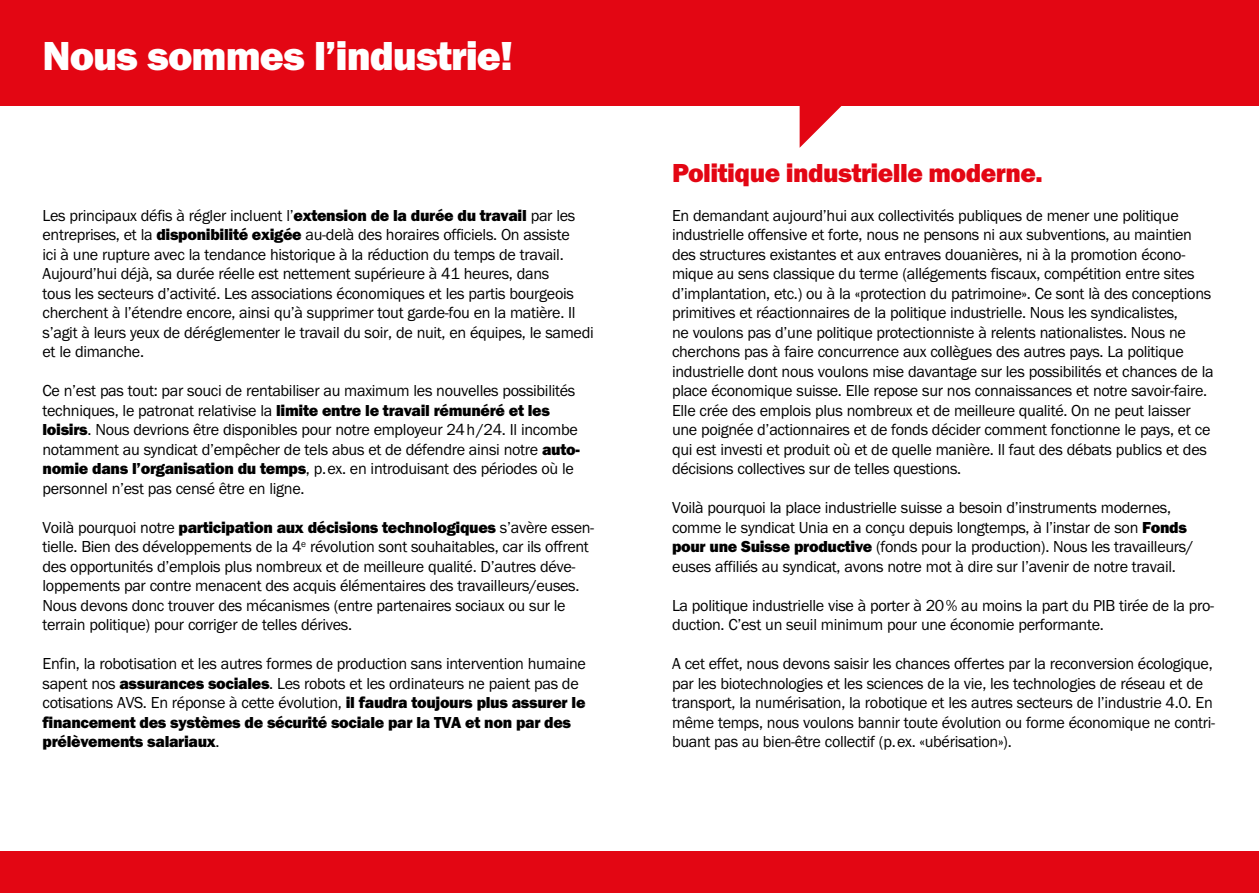
<style>
.page{position:relative;width:1259px;height:893px;background:#e30613}
.page>*{position:absolute;margin:0;border:0;box-sizing:border-box;transform-origin:0 0}
.t1{font:42px "Franklin Got URWT Hea";letter-spacing:-.025em;color:#fff}
.t2{font:27px "Franklin Got URWT Hea";letter-spacing:-.02em;color:#e30613}
.t3{font:16.5px/19.5px "Franklin Got URWT Boo";letter-spacing:-.02em;color:#000}
.t4{font:16.5px/19.5px "Franklin Got URWT Hea";letter-spacing:-.02em;color:#000}
.s1{font-family:"Franklin Got URWT Hea"}
.s2{font-family:"Franklin Got URWT Boo"}
</style>
<div class="page">
<div style="left:0;top:106px;width:1259px;height:744px;background:#fff"></div>
<svg style="left:799px;top:106px;width:43px;height:42px"></svg>
<h1 class="t1" style="left:43px;top:31px;width:472px">Nous sommes l’industrie!</h1>
<p class="t3" style="left:43px;top:206px;width:553px">Les principaux défis à régler incluent l’<span class="s1">extension de la durée du travail</span> par les entreprises, et la <span class="s1">disponibilité exigée</span> au-delà des horaires officiels. On assiste<br>ici à une rupture avec la tendance historique à la réduction du temps de travail.<br>Aujourd’hui déjà, sa durée réelle est nettement supérieure à 41 heures, dans<br>tous les secteurs d’activité. Les associations économiques et les partis bourgeois cherchent à l’étendre encore, ainsi qu’à supprimer tout garde-fou en la matière. Il s’agit à leurs yeux de déréglementer le travail du soir, de nuit, en équipes, le samedi et le dimanche.</p>
<p class="t3" style="left:43px;top:381px;width:539px">Ce n’est pas tout: par souci de rentabiliser au maximum les nouvelles possibilités techniques, le patronat relativise la <span class="s1">limite entre le travail rémunéré et les loisirs</span>. Nous devrions être disponibles pour notre employeur 24h/24. Il incombe notamment au syndicat d’empêcher de tels abus et de défendre ainsi notre <span class="s1">auto&shy;nomie dans l’organisation du temps</span>, p.ex. en introduisant des périodes où le personnel n’est pas censé être en ligne.</p>
<p class="t4" style="left:43px;top:518px;width:553px"><span class="s2">Voilà pourquoi notre</span> participation aux décisions technologiques <span class="s2">s’avère essen-</span></p>
<p class="t3" style="left:43px;top:537px;width:548px">tielle. Bien des développements de la 4<sup>e</sup> révolution sont souhaitables, car ils offrent des opportunités d’emplois plus nombreux et de meilleure qualité. D’autres déve&shy;loppements par contre menacent des acquis élémentaires des travailleurs/euses.<br>Nous devons donc trouver des mécanismes (entre partenaires sociaux ou sur le terrain politique) pour corriger de telles dérives.</p>
<p class="t3" style="left:43px;top:654px;width:545px">Enfin, la robotisation et les autres formes de production sans intervention humaine sapent nos <span class="s1">assurances sociales</span>. Les robots et les ordinateurs ne paient pas de cotisations AVS. En réponse à cette évolution, <span class="s1">il faudra toujours plus assurer le</span></p>
<p class="t4" style="left:43px;top:713px;width:530px">financement des systèmes de sécurité sociale par la TVA et non par des prélèvements salariaux<span class="s2">.</span></p>
<h2 class="t2" style="left:672px;top:157px;width:372px">Politique industrielle moderne.</h2>
<p class="t3" style="left:672px;top:206px;width:543px">En demandant aujourd’hui aux collectivités publiques de mener une politique industrielle offensive et forte, nous ne pensons ni aux subventions, au maintien des structures existantes et aux entraves douanières, ni à la promotion écono&shy;mique au sens classique du terme (allégements fiscaux, compétition entre sites d’implantation, etc.) ou à la «protection du patrimoine». Ce sont là des conceptions primitives et réactionnaires de la politique industrielle. Nous les syndicalistes,<br>ne voulons pas d’une politique protectionniste à relents nationalistes. Nous ne cherchons pas à faire concurrence aux collègues des autres pays. La politique industrielle dont nous voulons mise davantage sur les possibilités et chances de la place économique suisse. Elle repose sur nos connaissances et notre savoir-faire.<br>Elle crée des emplois plus nombreux et de meilleure qualité. On ne peut laisser une poignée d’actionnaires et de fonds décider comment fonctionne le pays, et ce qui est investi et produit où et de quelle manière. Il faut des débats publics et des décisions collectives sur de telles questions.</p>
<p class="t3" style="left:672px;top:498px;width:523px">Voilà pourquoi la place industrielle suisse a besoin d’instruments modernes, comme le syndicat Unia en a conçu depuis longtemps, à l’instar de son <span class="s1">Fonds pour une Suisse productive</span> (fonds pour la production). Nous les travailleurs/ euses affiliés au syndicat, avons notre mot à dire sur l’avenir de notre travail.</p>
<p class="t3" style="left:672px;top:596px;width:544px">La politique industrielle vise à porter à 20% au moins la part du PIB tirée de la pro&shy;duction. C’est un seuil minimum pour une économie performante.</p>
<p class="t3" style="left:672px;top:654px;width:545px">A cet effet, nous devons saisir les chances offertes par la reconversion écologique, par les biotechnologies et les sciences de la vie, les technologies de réseau et de transport, la numérisation, la robotique et les autres secteurs de l’industrie 4.0. En même temps, nous voulons bannir toute évolution ou forme économique ne contri&shy;buant pas au bien-être collectif (p.ex. «ubérisation»).</p>
</div>
